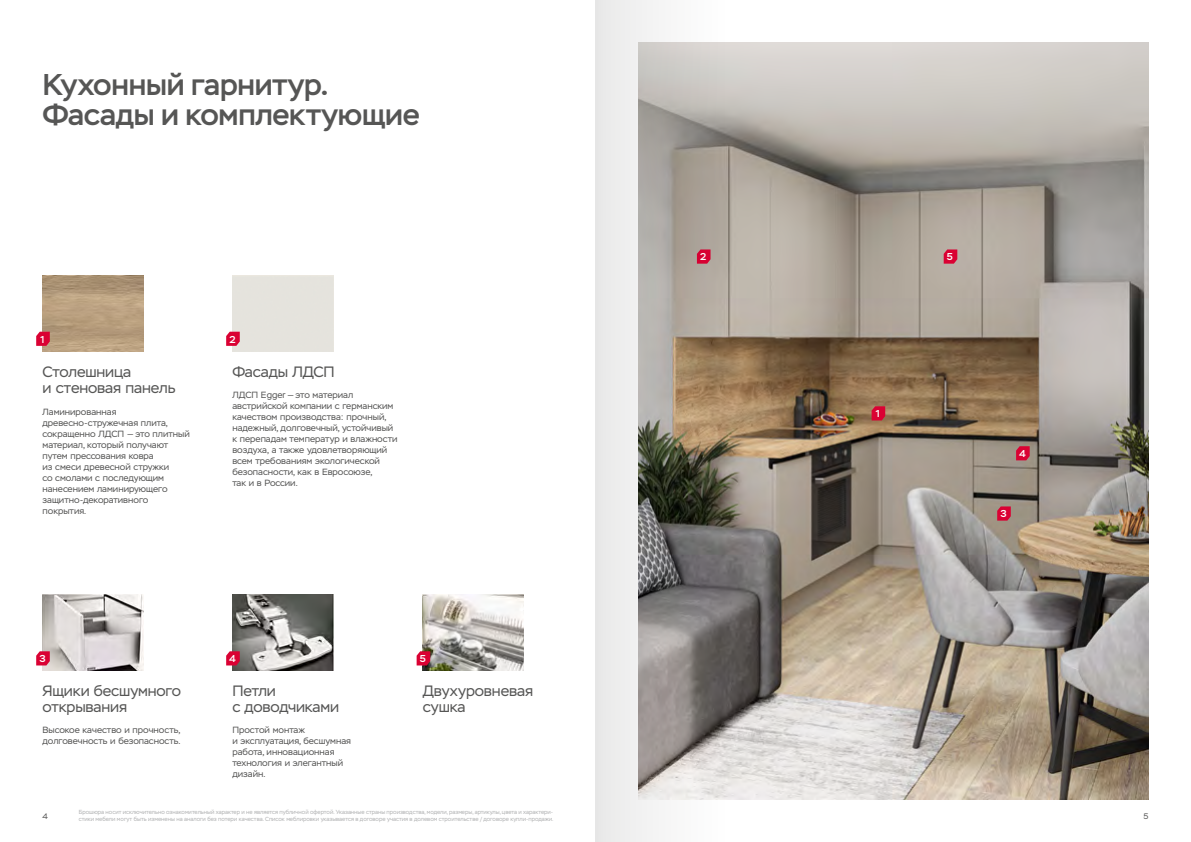
<style>
.page{position:relative;width:1191px;height:842px;background:#fff}
.page>*{position:absolute;margin:0;border:0;box-sizing:border-box;transform-origin:0 0}
.t1{font:500 30px/30px "Stem";letter-spacing:-.01em;color:#565655}
.t2{font:15px/16px "Stem";letter-spacing:-.01em;color:#565655}
.t3{font:500 10px "Stem";color:#fff}
.t4{font:9px/11px "Stem";color:#565655}
.t5{font:8px "Stem";color:#565655}
.t6{font:5.9px/7px "Stem";color:#b1b2b3;scale:.95 1}
</style>
<div class="page">
<img style="left:724px;top:43px;width:424px;height:756px">
<img style="left:423px;top:594px;width:100px;height:76px">
<img style="left:43px;top:276px;width:100px;height:76px">
<img style="left:232px;top:594px;width:101px;height:76px">
<img style="left:43px;top:594px;width:100px;height:76px">
<svg style="left:871px;top:406px;width:14px;height:14px"></svg>
<svg style="left:36px;top:332px;width:14px;height:14px"></svg>
<svg style="left:36px;top:651px;width:14px;height:14px"></svg>
<svg style="left:226px;top:332px;width:14px;height:14px"></svg>
<svg style="left:226px;top:651px;width:14px;height:14px"></svg>
<svg style="left:416px;top:651px;width:14px;height:14px"></svg>
<svg style="left:943px;top:249px;width:14px;height:15px"></svg>
<svg style="left:997px;top:506px;width:13px;height:15px"></svg>
<svg style="left:1016px;top:446px;width:13px;height:14px"></svg>
<svg style="left:595px;top:0;width:129px;height:842px"></svg>
<h1 class="t1" style="left:43px;top:70px;width:379px">Кухонный гарнитур.<br>Фасады и комплектующие</h1>
<p class="t3" style="left:41px;top:333px;width:5px">1</p>
<p class="t3" style="left:229px;top:333px;width:8px">2</p>
<h2 class="t2" style="left:43px;top:364px;width:90px">Столешница</h2>
<h2 class="t2" style="left:232px;top:364px;width:104px">Фасады ЛДСП</h2>
<h2 class="t2" style="left:43px;top:380px;width:134px">и стеновая панель</h2>
<p class="t4" style="left:232px;top:390px;width:167px">ЛДСП Egger — это материал австрийской компании с германским качеством производства: прочный, надежный, долговечный, устойчивый к перепадам температур и влажности воздуха, а также удовлетворяющий всем требованиям экологической безопасности, как в Евросоюзе,<br>так и в России.</p>
<p class="t4" style="left:43px;top:406px;width:149px">Ламинированная древесно-стружечная плита, сокращенно ЛДСП — это плитный материал, который получают путем прессования ковра<br>из смеси древесной стружки<br>со смолами с последующим нанесением ламинирующего защитно-декоративного покрытия.</p>
<p class="t3" style="left:39px;top:653px;width:8px">3</p>
<p class="t3" style="left:229px;top:653px;width:8px">4</p>
<p class="t3" style="left:420px;top:653px;width:8px">5</p>
<h2 class="t2" style="left:43px;top:683px;width:140px">Ящики бесшумного открывания</h2>
<h2 class="t2" style="left:232px;top:683px;width:108px">Петли<br>с доводчиками</h2>
<h2 class="t2" style="left:423px;top:683px;width:112px">Двухуровневая сушка</h2>
<p class="t4" style="left:43px;top:725px;width:139px">Высокое качество и прочность, долговечность и безопасность.</p>
<p class="t4" style="left:232px;top:725px;width:120px">Простой монтаж<br>и эксплуатация, бесшумная работа, инновационная технология и элегантный дизайн.</p>
<p class="t3" style="left:700px;top:251px;width:8px">2</p>
<p class="t3" style="left:947px;top:251px;width:8px">5</p>
<p class="t3" style="left:876px;top:408px;width:5px">1</p>
<p class="t3" style="left:1019px;top:448px;width:8px">4</p>
<p class="t3" style="left:1000px;top:508px;width:8px">3</p>
<p class="t6" style="left:79px;top:809px;width:501px">Брошюра носит исключительно ознакомительный характер и не является публичной офертой. Указанные страны производства, модели, размеры, артикулы, цвета и характери&shy;стики мебели могут быть изменены на аналоги без потери качества. Список меблировки указывается в договоре участия в долевом строительстве / договоре купли-продажи.</p>
<p class="t5" style="left:43px;top:811px;width:7px">4</p>
<p class="t5" style="left:1143px;top:811px;width:7px">5</p>
</div>
